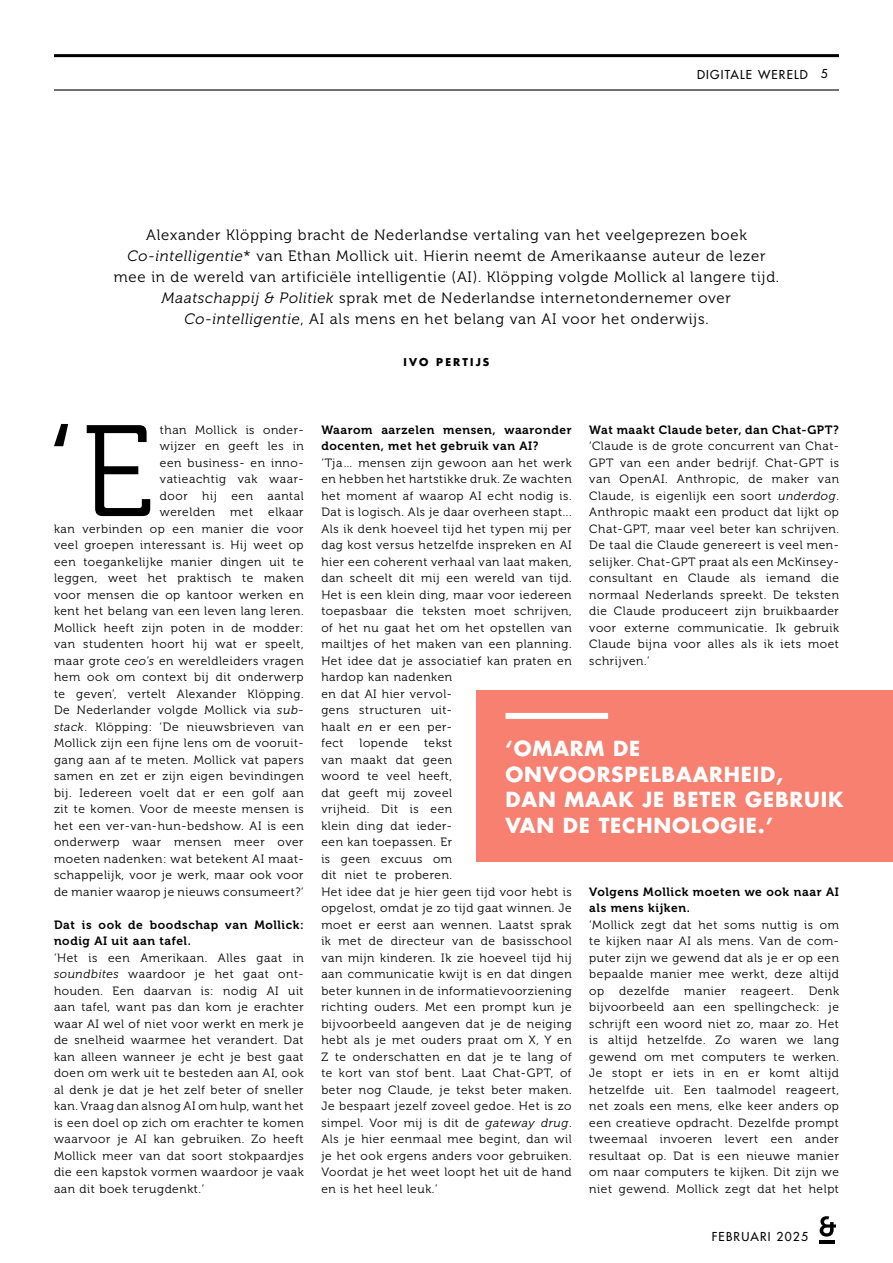
<style>
.page{position:relative;width:893px;height:1263px;background:#fff}
.page>*{position:absolute;margin:0;border:0;box-sizing:border-box;transform-origin:0 0}
.t1{font:129.3px "Museo 300";color:#000}
.t2{font:700 20.25px/25.5px "Futura Std";letter-spacing:.04em;color:#fff}
.t3{font:15px/21px "Museo 300";letter-spacing:.05em;color:#000;text-align:center}
.t4{font:12px/16.5px "Museo 300";letter-spacing:.05em;color:#000;text-align:justify}
.t5{font:12px/16.5px "Museo 700";letter-spacing:.05em;color:#000}
.t6{font:500 12px "Futura Std";letter-spacing:.1em;color:#000}
.t7{font:700 10.5px "Futura Std";letter-spacing:.2em;color:#000}
.s1{font-style:italic}
</style>
<div class="page">
<div style="left:477px;top:690px;width:416px;height:171px;background:#f78071"></div>
<hr style="left:820px;top:1241px;width:15px;height:3px;background:#000">
<svg style="left:820px;top:1216px;width:16px;height:20px"></svg>
<hr style="left:54px;top:89px;width:785px;height:2px;background:#000">
<hr style="left:54px;top:54px;width:785px;height:3px;background:#000">
<div style="left:505px;top:713px;width:103px;height:6px;background:#fff"></div>
<p class="t6" style="left:697px;top:67px;width:112px">DIGITALE WERELD</p>
<p class="t6" style="left:821px;top:66px;width:8px">5</p>
<p class="t3" style="left:114px;top:225px;width:667px">Alexander Klöpping bracht de Nederlandse vertaling van het veelgeprezen boek <span class="s1">Co-intelligentie</span>* van Ethan Mollick uit. Hierin neemt de Amerikaanse auteur de lezer mee in de wereld van artificiële intelligentie (AI). Klöpping volgde Mollick al langere tijd.<br><span class="s1">Maatschappij &amp; Politiek</span> sprak met de Nederlandse internetondernemer over <span class="s1">Co-intelligentie</span>, AI als mens en het belang van AI voor het onderwijs.</p>
<p class="t7" style="left:404px;top:355px;width:87px">IVO PERTIJS</p>
<p class="t1" style="left:47px;top:402px;width:108px">‘E</p>
<p class="t4" style="left:160px;top:421px;width:145px">than Mollick is onder&shy;wijzer en geeft les in een business- en inno&shy;vatieachtig vak waar&shy;door hij een aantal werelden</p>
<p class="t4" style="left:54px;top:504px;width:251px;text-indent:214px">elkaar kan verbinden op een manier die voor veel groepen interessant is. Hij weet op een toegankelijke manier dingen uit te leggen, weet het praktisch te maken voor mensen die op kantoor werken en kent het belang van een leven lang leren.<br>Mollick heeft zijn poten in de modder: van studenten hoort hij wat er speelt, maar grote <span class="s1">ceo’s</span> en wereldleiders vragen hem ook om context bij dit onderwerp te geven’, vertelt Alexander Klöpping.<br>De Nederlander volgde Mollick via <span class="s1">sub&shy;stack</span>. Klöpping: ‘De nieuwsbrieven van Mollick zijn een fijne lens om de vooruit&shy;gang aan af te meten. Mollick vat papers samen en zet er zijn eigen bevindingen bij. Iedereen voelt dat er een golf aan zit te komen. Voor de meeste mensen is het een ver-van-hun-bedshow. AI is een onderwerp waar mensen meer over moeten nadenken: wat betekent AI maat&shy;schappelijk, voor je werk, maar ook voor de manier waarop je nieuws consumeert?’</p>
<p class="t5" style="left:54px;top:916px;width:251px">Dat is ook de boodschap van Mollick: nodig AI uit aan tafel.</p>
<p class="t4" style="left:54px;top:949px;width:251px">‘Het is een Amerikaan. Alles gaat in <span class="s1">soundbites</span> waardoor je het gaat ont&shy;houden. Een daarvan is: nodig AI uit aan tafel, want pas dan kom je erachter waar AI wel of niet voor werkt en merk je de snelheid waarmee het verandert. Dat kan alleen wanneer je echt je best gaat doen om werk uit te besteden aan AI, ook al denk je dat je het zelf beter of sneller kan. Vraag dan alsnog AI om hulp, want het is een doel op zich om erachter te komen waarvoor je AI kan gebruiken. Zo heeft Mollick meer van dat soort stokpaardjes die een kapstok vormen waardoor je vaak aan dit boek terugdenkt.’</p>
<p class="t4" style="left:230px;top:504px;width:24px">met</p>
<p class="t5" style="left:589px;top:421px;width:251px">Wat maakt Claude beter, dan Chat-GPT?</p>
<p class="t4" style="left:589px;top:438px;width:251px">‘Claude is de grote concurrent van Chat-GPT van een ander bedrijf. Chat-GPT is van OpenAI. Anthropic, de maker van Claude, is eigenlijk een soort <span class="s1">underdog</span>.<br>Anthropic maakt een product dat lijkt op Chat-GPT, maar veel beter kan schrijven.<br>De taal die Claude genereert is veel men&shy;selijker. Chat-GPT praat als een McKinsey&shy;consultant en Claude als iemand die normaal Nederlands spreekt. De teksten die Claude produceert zijn bruikbaarder voor externe communicatie. Ik gebruik Claude bijna voor alles als ik iets moet schrijven.’</p>
<p class="t5" style="left:321px;top:421px;width:252px">Waarom aarzelen mensen, waaronder docenten, met het gebruik van AI?</p>
<p class="t4" style="left:321px;top:454px;width:252px;text-align:left">‘Tja… mensen zijn gewoon aan het werk en hebben het hartstikke druk. Ze wachten het moment af waarop AI echt nodig is.<br>Dat is logisch. Als je daar overheen stapt...<br>Als ik denk hoeveel tijd het typen mij per dag kost versus hetzelfde inspreken en AI hier een coherent verhaal van laat maken, dan scheelt dit mij een wereld van tijd.<br>Het is een klein ding, maar voor iedereen toepasbaar die teksten moet schrijven, of het nu gaat het om het opstellen van mailtjes of het maken van een planning.<br>Het idee dat je associatief kan praten en hardop kan nadenken<br>en dat AI hier vervol-<br>gens structuren uit-<br>haalt <span class="s1">en</span> er een per-<br>fect</p>
<p class="t4" style="left:321px;top:735px;width:252px;text-align:left;text-indent:103px">tekst<br>van maakt dat geen<br>woord te veel heeft,<br>dat geeft mij zoveel<br>vrijheid. Dit is een<br>klein ding dat ieder-<br>een kan toepassen. Er<br>is geen excuus om<br>dit niet te proberen.<br>Het idee dat je hier geen tijd voor hebt is opgelost, omdat je zo tijd gaat winnen. Je moet er eerst aan wennen. Laatst sprak ik met de directeur van de basisschool van mijn kinderen. Ik zie hoeveel tijd hij aan communicatie kwijt is en dat dingen beter kunnen in de informatievoorziening richting ouders. Met een prompt kun je bijvoorbeeld aangeven dat je de neiging hebt als je met ouders praat om X, Y en<br>Z te onderschatten en dat je te lang of te kort van stof bent. Laat Chat-GPT, of beter nog Claude, je tekst beter maken.<br>Je bespaart jezelf zoveel gedoe. Het is zo simpel. Voor mij is dit de <span class="s1">gateway drug</span>.<br>Als je hier eenmaal mee begint, dan wil je het ook ergens anders voor gebruiken.<br>Voordat je het weet loopt het uit de hand en is het heel leuk.’</p>
<p class="t4" style="left:359px;top:735px;width:50px">lopende</p>
<p class="t2" style="left:505px;top:736px;width:339px">‘OMARM DE<br>ONVOORSPELBAARHEID,<br>DAN MAAK JE BETER GEBRUIK<br>VAN DE TECHNOLOGIE.’</p>
<p class="t5" style="left:589px;top:883px;width:251px">Volgens Mollick moeten we ook naar AI als mens kijken.</p>
<p class="t4" style="left:589px;top:916px;width:251px">‘Mollick zegt dat het soms nuttig is om te kijken naar AI als mens. Van de com&shy;puter zijn we gewend dat als je er op een bepaalde manier mee werkt, deze altijd op dezelfde manier reageert. Denk bijvoorbeeld aan een spellingcheck: je schrijft een woord niet zo, maar zo. Het is altijd hetzelfde. Zo waren we lang gewend om met computers te werken.<br>Je stopt er iets in en er komt altijd hetzelfde uit. Een taalmodel reageert, net zoals een mens, elke keer anders op een creatieve opdracht. Dezelfde prompt tweemaal invoeren levert een ander resultaat op. Dat is een nieuwe manier om naar computers te kijken. Dit zijn we niet gewend. Mollick zegt dat het helpt</p>
<p class="t6" style="left:712px;top:1229px;width:98px">FEBRUARI 2025</p>
</div>
